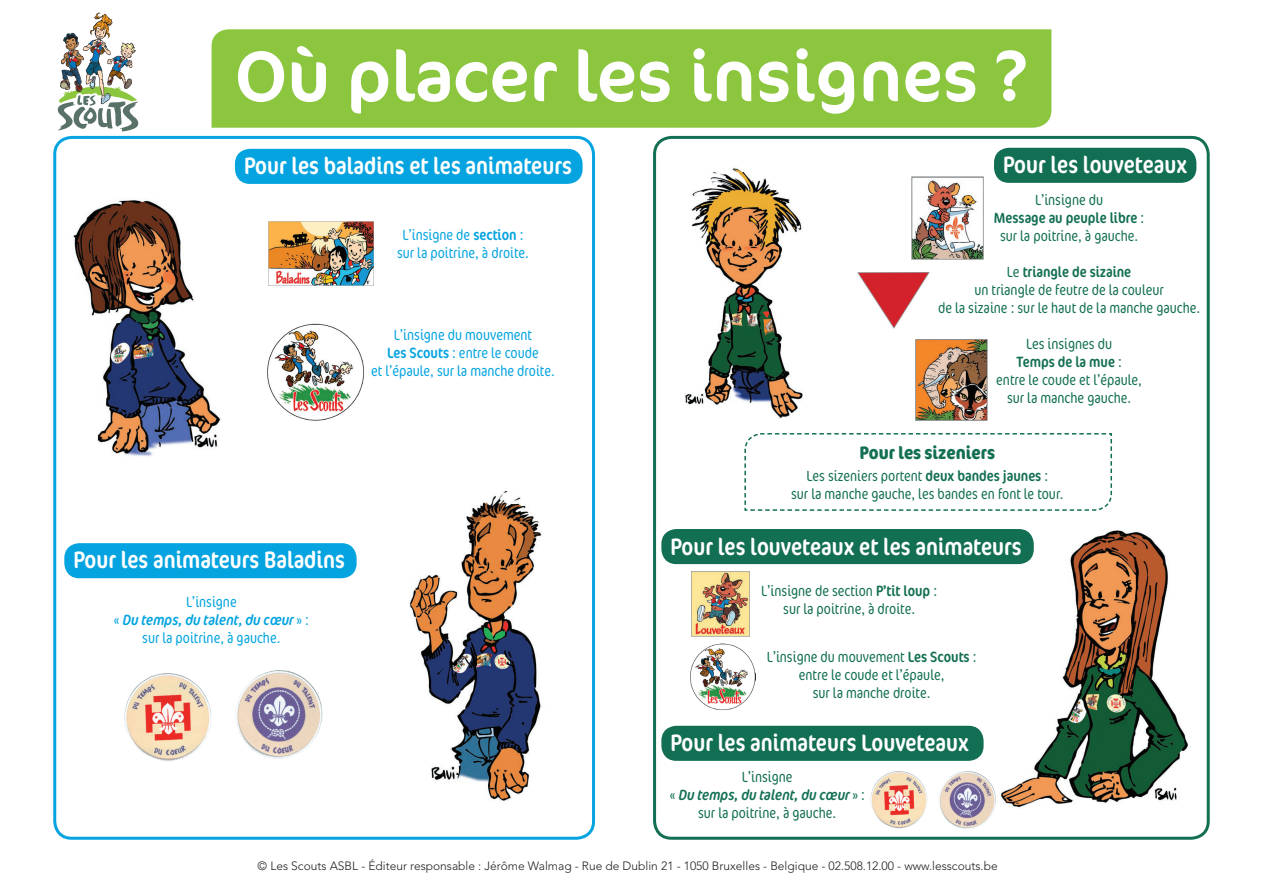
<style>
.page{position:relative;width:1263px;height:893px;background:#fff}
.page>*{position:absolute;margin:0;border:0;box-sizing:border-box;transform-origin:0 0}
.t1{font:72px "Cocon OT";color:#fff}
.t2{font:condensed 24px "Cocon OT";color:#fff}
.t3{font:700 condensed 18px "Cocon OT";color:#136f53}
.t4{font:300 condensed 15px/18px "Cocon OT";color:#136f53;text-align:center}
.t5{font:300 condensed 15px/18px "Cocon OT";color:#05a4e0;text-align:center}
.t6{font:300 12px "Avenir LT Std";color:#231f20}
.s1{font-weight:400}
.s2{font-weight:400;font-style:italic}
</style>
<div class="page">
<div style="left:53px;top:136px;width:542px;height:704px;border:3px solid #05a4e0;border-radius:17px"></div>
<img style="left:73px;top:199px;width:147px;height:258px">
<div style="left:653px;top:136px;width:557px;height:704px;border:3px solid #136f53;border-radius:17px"></div>
<div style="left:235px;top:149px;width:348px;height:35px;background:#05a4e0;border-radius:15px"></div>
<img style="left:269px;top:221px;width:105px;height:65px">
<img style="left:268px;top:323px;width:96px;height:98px">
<div style="left:64px;top:543px;width:293px;height:35px;background:#05a4e0;border-radius:15px"></div>
<img style="left:409px;top:491px;width:133px;height:310px">
<div style="left:994px;top:148px;width:202px;height:35px;background:#136f53;border-radius:15px"></div>
<img style="left:911px;top:177px;width:72px;height:82px">
<img style="left:857px;top:272px;width:73px;height:56px">
<img style="left:916px;top:339px;width:71px;height:82px">
<img style="left:685px;top:167px;width:118px;height:252px">
<img style="left:1000px;top:529px;width:188px;height:279px">
<div style="left:661px;top:529px;width:373px;height:35px;background:#136f53;border-radius:15px"></div>
<img style="left:691px;top:571px;width:59px;height:65px">
<img style="left:690px;top:644px;width:66px;height:66px">
<div style="left:661px;top:726px;width:322px;height:35px;background:#136f53;border-radius:15px"></div>
<svg style="left:744px;top:433px;width:368px;height:78px"></svg>
<img style="left:124px;top:673px;width:87px;height:89px">
<img style="left:235px;top:670px;width:88px;height:89px">
<img style="left:870px;top:771px;width:58px;height:58px">
<img style="left:939px;top:769px;width:64px;height:60px">
<img style="left:57px;top:13px;width:82px;height:119px">
<div style="left:212px;top:29px;width:839px;height:99px;background:#8bc63e"></div>
<h1 class="t1" style="left:235px;top:34px;width:795px">Où placer les insignes ?</h1>
<h2 class="t2" style="left:244px;top:153px;width:329px">Pour les baladins et les animateurs</h2>
<p class="t5" style="left:397px;top:227px;width:133px">L’insigne de <span class="s1">section</span> : sur la poitrine, à droite.</p>
<p class="t5" style="left:371px;top:326px;width:185px">L’insigne du mouvement<br><span class="s1">Les Scouts</span> : entre le coude<br>et l’épaule, sur la manche droite.</p>
<h2 class="t2" style="left:73px;top:546px;width:273px">Pour les animateurs Baladins</h2>
<p class="t5" style="left:114px;top:593px;width:197px">L’insigne<br>« <span class="s2">Du temps, du talent, du cœur</span> » : sur la poitrine, à gauche.</p>
<h2 class="t2" style="left:1003px;top:152px;width:186px">Pour les louveteaux</h2>
<p class="t4" style="left:994px;top:191px;width:152px">L’insigne du<br><span class="s1">Message au peuple libre</span> : sur la poitrine, à gauche.</p>
<p class="t4" style="left:938px;top:263px;width:264px">Le <span class="s1">triangle de sizaine<br></span>un triangle de feutre de la couleur<br>de la sizaine : sur le haut de la manche gauche.</p>
<p class="t4" style="left:996px;top:335px;width:147px">Les insignes du<br><span class="s1">Temps de la mue</span> :<br>entre le coude et l’épaule, sur la manche gauche.</p>
<p class="t3" style="left:860px;top:442px;width:137px">Pour les sizeniers</p>
<p class="t4" style="left:791px;top:468px;width:274px">Les sizeniers portent <span class="s1">deux bandes jaunes</span> :<br>sur la manche gauche, les bandes en font le tour.</p>
<h2 class="t2" style="left:670px;top:533px;width:353px">Pour les louveteaux et les animateurs</h2>
<p class="t4" style="left:761px;top:583px;width:177px">L’insigne de section <span class="s1">P’tit loup</span> : sur la poitrine, à droite.</p>
<p class="t4" style="left:767px;top:648px;width:211px">L’insigne du mouvement <span class="s1">Les Scouts</span> : entre le coude et l’épaule,<br>sur la manche droite.</p>
<h2 class="t2" style="left:670px;top:729px;width:300px">Pour les animateurs Louveteaux</h2>
<p class="t4" style="left:670px;top:769px;width:197px">L’insigne<br>« <span class="s2">Du temps, du talent, du cœur</span> » : sur la poitrine, à gauche.</p>
<p class="t6" style="left:258px;top:858px;width:742px">© Les Scouts ASBL - Éditeur responsable : Jérôme Walmag - Rue de Dublin 21 - 1050 Bruxelles - Belgique - 02.508.12.00 - www.lesscouts.be</p>
</div>
